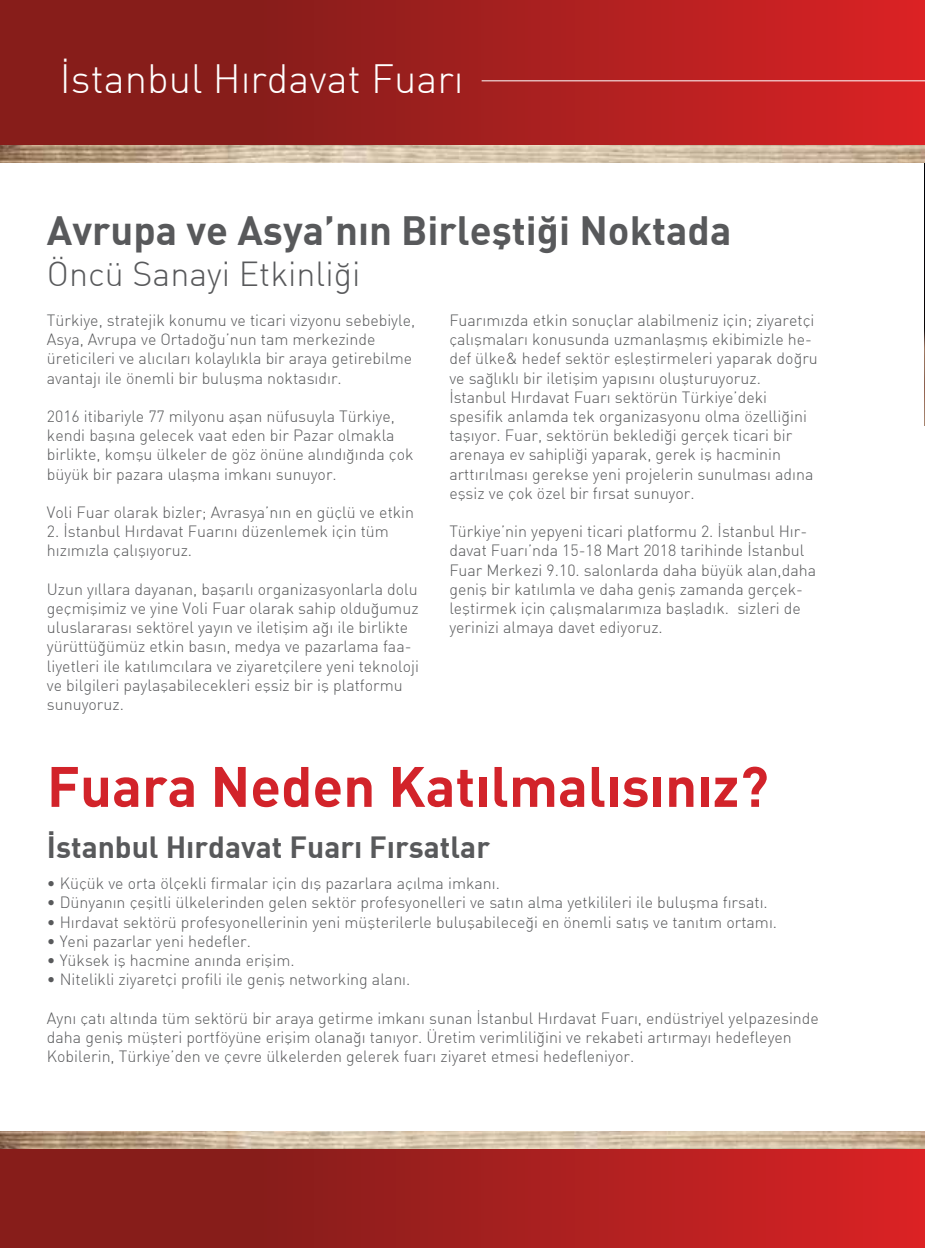
<style>
.page{position:relative;width:925px;height:1248px;background:#fff}
.page>*{position:absolute;margin:0;border:0;box-sizing:border-box;transform-origin:0 0}
.t1{font:700 56px "DINT";color:#d2232a}
.t2{font:700 40px "DINT";color:#58595b}
.t3{font:300 40px "DINT";color:#fff}
.t4{font:300 34px "DINT";color:#58595b}
.t5{font:700 30px "DINT";color:#58595b}
.t6{font:300 16px/19.2px "DINT";color:#58595b}
</style>
<div class="page">
<img style="left:924px;top:149px;width:1px;height:276px">
<img style="left:0;top:145px;width:924px;height:17px">
<svg style="left:0;top:0;width:924px;height:145px;background:#a31f1e"></svg>
<img style="left:0;top:1131px;width:924px;height:17px">
<svg style="left:0;top:1148px;width:924px;height:99px;background:#a4201f"></svg>
<hr style="left:481px;top:80px;width:443px;height:1px;background:#fff">
<h2 class="t3" style="left:60px;top:54px;width:405px">İstanbul Hırdavat Fuarı</h2>
<h2 class="t2" style="left:47px;top:204px;width:685px">Avrupa ve Asya’nın Birleştiği Noktada</h2>
<h3 class="t4" style="left:47px;top:252px;width:315px">Öncü Sanayi Etkinliği</h3>
<p class="t6" style="left:47px;top:310px;width:370px">Türkiye, stratejik konumu ve ticari vizyonu sebebiyle, Asya, Avrupa ve Ortadoğu’nun tam merkezinde üreticileri ve alıcıları kolaylıkla bir araya getirebilme avantajı ile önemli bir buluşma noktasıdır.</p>
<p class="t6" style="left:47px;top:406px;width:368px">2016 itibariyle 77 milyonu aşan nüfusuyla Türkiye, kendi başına gelecek vaat eden bir Pazar olmakla birlikte, komşu ülkeler de göz önüne alındığında çok büyük bir pazara ulaşma imkanı sunuyor.</p>
<p class="t6" style="left:47px;top:502px;width:368px">Voli Fuar olarak bizler; Avrasya’nın en güçlü ve etkin</p>
<p class="t6" style="left:47px;top:521px;width:343px">2. İstanbul Hırdavat Fuarını düzenlemek için tüm hızımızla çalışıyoruz.</p>
<p class="t6" style="left:47px;top:579px;width:373px">Uzun yıllara dayanan, başarılı organizasyonlarla dolu geçmişimiz ve yine Voli Fuar olarak sahip olduğumuz uluslararası sektörel yayın ve iletişim ağı ile birlikte yürüttüğümüz etkin basın, medya ve pazarlama faa&shy;liyetleri ile katılımcılara ve ziyaretçilere yeni teknoloji ve bilgileri paylaşabilecekleri eşsiz bir iş platformu sunuyoruz.</p>
<p class="t6" style="left:449px;top:310px;width:370px">Fuarımızda etkin sonuçlar alabilmeniz için; ziyaretçi çalışmaları konusunda uzmanlaşmış ekibimizle he&shy;def ülke&amp; hedef sektör eşleştirmeleri yaparak doğru ve sağlıklı bir iletişim yapısını oluşturuyoruz.<br>İstanbul Hırdavat Fuarı sektörün Türkiye’deki spesifik anlamda tek organizasyonu olma özelliğini taşıyor. Fuar, sektörün beklediği gerçek ticari bir arenaya ev sahipliği yaparak, gerek iş hacminin arttırılması gerekse yeni projelerin sunulması adına eşsiz ve çok özel bir fırsat sunuyor.</p>
<p class="t6" style="left:449px;top:521px;width:368px">Türkiye’nin yepyeni ticari platformu 2. İstanbul Hır&shy;davat Fuarı’nda 15-18 Mart 2018 tarihinde İstanbul Fuar Merkezi 9.10. salonlarda daha büyük alan,daha geniş bir katılımla ve daha geniş zamanda gerçek&shy;leştirmek için çalışmalarımıza başladık. sizleri de yerinizi almaya davet ediyoruz.</p>
<h1 class="t1" style="left:47px;top:750px;width:723px">Fuara Neden Katılmalısınız?</h1>
<h3 class="t5" style="left:47px;top:827px;width:444px">İstanbul Hırdavat Fuarı Fırsatlar</h3>
<p class="t6" style="left:47px;top:873px;width:454px">• Küçük ve orta ölçekli firmalar için dış pazarlara açılma imkanı.</p>
<p class="t6" style="left:47px;top:892px;width:722px">• Dünyanın çeşitli ülkelerinden gelen sektör profesyonelleri ve satın alma yetkilileri ile buluşma fırsatı.</p>
<p class="t6" style="left:47px;top:912px;width:731px">• Hırdavat sektörü profesyonellerinin yeni müşterilerle buluşabileceği en önemli satış ve tanıtım ortamı.</p>
<p class="t6" style="left:47px;top:931px;width:205px">• Yeni pazarlar yeni hedefler.</p>
<p class="t6" style="left:47px;top:950px;width:249px">• Yüksek iş hacmine anında erişim.</p>
<p class="t6" style="left:47px;top:969px;width:365px">• Nitelikli ziyaretçi profili ile geniş networking alanı.</p>
<p class="t6" style="left:47px;top:1008px;width:773px">Aynı çatı altında tüm sektörü bir araya getirme imkanı sunan İstanbul Hırdavat Fuarı, endüstriyel yelpazesinde daha geniş müşteri portföyüne erişim olanağı tanıyor. Üretim verimliliğini ve rekabeti artırmayı hedefleyen<br>Kobilerin, Türkiye’den ve çevre ülkelerden gelerek fuarı ziyaret etmesi hedefleniyor.</p>
</div>
